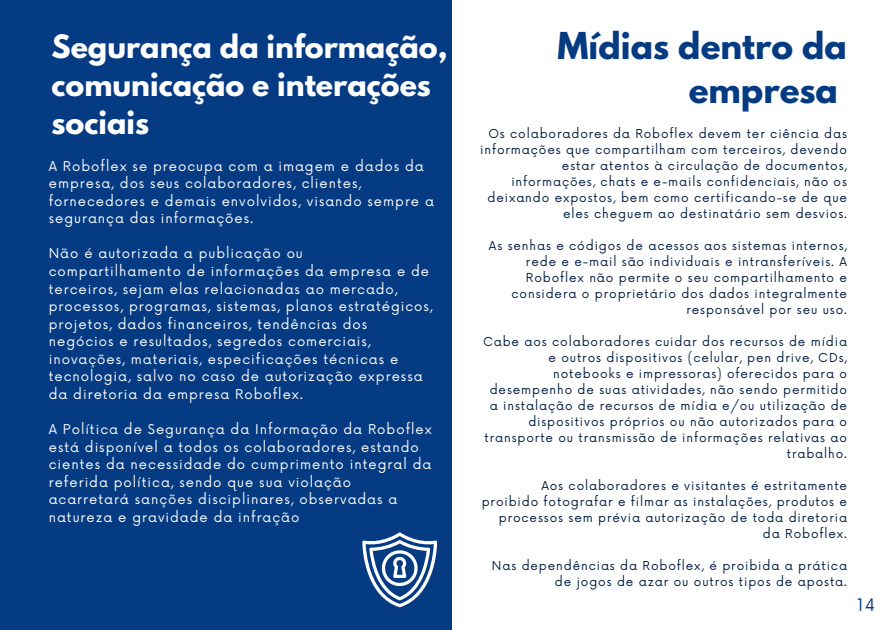
<style>
.page{position:relative;width:891px;height:630px;background:#fff}
.page>*{position:absolute;margin:0;border:0;box-sizing:border-box;transform-origin:0 0}
.t1{font:700 32.8px/43.6px "League Spartan";color:#053b82;text-align:right}
.t2{font:700 28.4px/38px "League Spartan";color:#fff}
.t3{font:16.8px "Now";color:#053b82}
.t4{font:13.2px/17.6px "Now";letter-spacing:.075em;color:#fff}
.t5{font:12px/16px "Now";letter-spacing:.075em;color:#031e42;text-align:right}
</style>
<div class="page">
<div style="left:0;top:0;width:452px;height:630px;background:#053b82"></div>
<svg style="left:362px;top:532px;width:75px;height:75px"></svg>
<h2 class="t2" style="left:52px;top:31px;width:398px">Segurança da informação, comunicação e interações sociais</h2>
<p class="t4" style="left:49px;top:158px;width:387px">A Roboflex se preocupa com a imagem e dados da empresa, dos seus colaboradores, clientes, fornecedores e demais envolvidos, visando sempre a segurança das informações.</p>
<p class="t4" style="left:49px;top:246px;width:385px">Não é autorizada a publicação ou compartilhamento de informações da empresa e de terceiros, sejam elas relacionadas ao mercado, processos, programas, sistemas, planos estratégicos, projetos, dados financeiros, tendências dos negócios e resultados, segredos comerciais, inovações, materiais, especificações técnicas e tecnologia, salvo no caso de autorização expressa da diretoria da empresa Roboflex.</p>
<p class="t4" style="left:49px;top:421px;width:385px">A Política de Segurança da Informação da Roboflex está disponível a todos os colaboradores, estando cientes da necessidade do cumprimento integral da referida política, sendo que sua violação acarretará sanções disciplinares, observadas a natureza e gravidade da infração</p>
<h1 class="t1" style="left:558px;top:28px;width:291px">Mídias dentro da empresa</h1>
<p class="t5" style="left:480px;top:126px;width:368px">Os colaboradores da Roboflex devem ter ciência das informações que compartilham com terceiros, devendo estar atentos à circulação de documentos, informações, chats e e-mails confidenciais, não os deixando expostos, bem como certificando-se de que eles cheguem ao destinatário sem desvios.</p>
<p class="t5" style="left:489px;top:238px;width:360px">As senhas e códigos de acessos aos sistemas internos, rede e e-mail são individuais e intransferíveis. A Roboflex não permite o seu compartilhamento e considera o proprietário dos dados integralmente responsável por seu uso.</p>
<p class="t5" style="left:483px;top:334px;width:366px">Cabe aos colaboradores cuidar dos recursos de mídia e outros dispositivos (celular, pen drive, CDs, notebooks e impressoras) oferecidos para o desempenho de suas atividades, não sendo permitido a instalação de recursos de mídia e/ou utilização de dispositivos próprios ou não autorizados para o transporte ou transmissão de informações relativas ao trabalho.</p>
<p class="t5" style="left:482px;top:478px;width:367px">Aos colaboradores e visitantes é estritamente<br>proibido fotografar e filmar as instalações, produtos e processos sem prévia autorização de toda diretoria da Roboflex.</p>
<p class="t5" style="left:492px;top:558px;width:357px">Nas dependências da Roboflex, é proibida a prática de jogos de azar ou outros tipos de aposta.</p>
<h3 class="t3" style="left:857px;top:596px;width:20px">14</h3>
</div>
